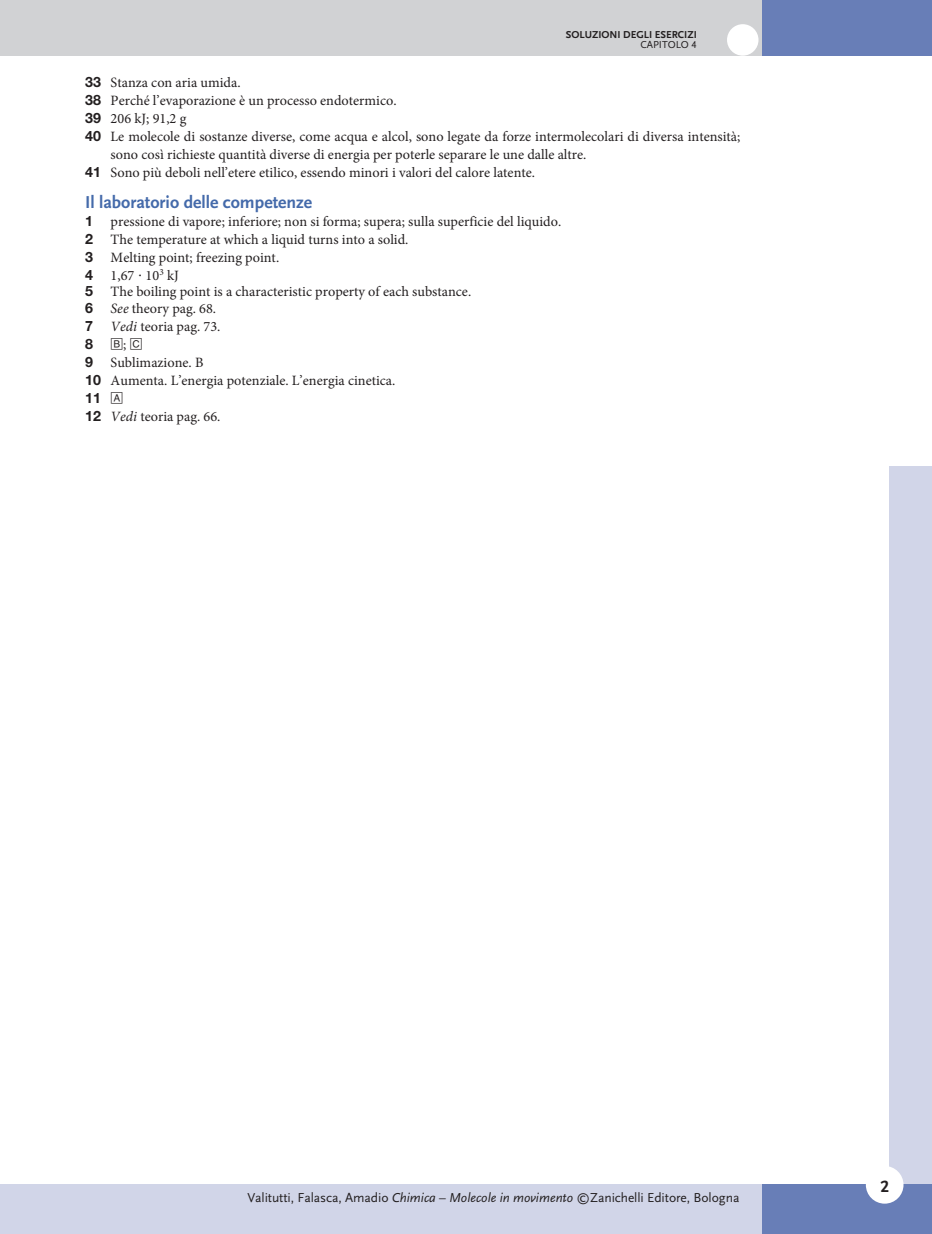
<style>
.page{position:relative;width:932px;height:1234px;background:#fff}
.page>*{position:absolute;margin:0;border:0;box-sizing:border-box;transform-origin:0 0}
.t1{font:18px "Scala Sans Bold LF";color:#446aaa}
.t2{font:17.25px "Scala Sans Bold LF";color:#231f20}
.t3{font:14.25px/18px "Minion Pro";color:#231f20}
.t4{font:14.25px "Zapf RM";color:#231f20}
.t5{font:700 14.25px "Helvetica Neue LT Std";color:#231f20}
.t6{font:13.5px "Scala Sans Regular LF";letter-spacing:-.005em;color:#231f20}
.t7{font:10.5px "Scala Sans Bold LF";color:#231f20}
.t8{font:10.5px "Scala Sans Regular LF";color:#231f20}
.s1{font-family:"Helvetica Neue LT Std";font-weight:700}
.s2{font-style:italic}
.s3{font-family:"Minion Pro"}
.s4{font-family:"Zapf RM";font-weight:400}
.s5{font-family:"Scala Sans Regular LF Italic"}
</style>
<div class="page">
<div style="left:889px;top:466px;width:42px;height:732px;background:#d1d5e8"></div>
<div style="left:761px;top:0;width:170px;height:56px;background:#687eb7"></div>
<div style="left:0;top:0;width:761px;height:56px;background:#d1d2d4"></div>
<div style="left:0;top:1183px;width:761px;height:50px;background:#d1d5e8"></div>
<div style="left:761px;top:1183px;width:170px;height:50px;background:#687eb7"></div>
<div style="left:865px;top:1165px;width:38px;height:38px;background:#fff;border-radius:50%"></div>
<div style="left:726px;top:24px;width:32px;height:32px;background:#fff;border-radius:50%"></div>
<p class="t7" style="left:565px;top:29px;width:132px">SOLUZIONI DEGLI ESERCIZI</p>
<p class="t8" style="left:640px;top:39px;width:58px">CAPITOLO 4</p>
<p class="t3" style="left:85px;top:73px;width:157px"><span class="s1">33</span> Stanza con aria umida.</p>
<p class="t3" style="left:85px;top:91px;width:313px"><span class="s1">38</span> Perché l’evaporazione è un processo endotermico.</p>
<p class="t3" style="left:85px;top:109px;width:103px"><span class="s1">39</span> 206 kJ; 91,2 g</p>
<p class="t3" style="left:85px;top:127px;width:656px"><span class="s1">40</span> Le molecole di sostanze diverse, come acqua e alcol, sono legate da forze intermolecolari di diversa intensità;</p>
<p class="t3" style="left:111px;top:145px;width:477px">sono così richieste quantità diverse di energia per poterle separare le une dalle altre.</p>
<p class="t3" style="left:85px;top:163px;width:451px"><span class="s1">41</span> Sono più deboli nell’etere etilico, essendo minori i valori del calore latente.</p>
<p class="t1" style="left:85px;top:192px;width:229px">Il laboratorio delle competenze</p>
<p class="t3" style="left:85px;top:212px;width:477px"><span class="s1">1</span> pressione di vapore; inferiore; non si forma; supera; sulla superficie del liquido.<br><span class="s1">2</span> The temperature at which a liquid turns into a solid.<br><span class="s1">3</span> Melting point; freezing point.<br><span class="s1">4</span> 1,67 ⋅ 10<sup>3</sup> kJ</p>
<p class="t3" style="left:85px;top:283px;width:387px;line-height:16.5px"><span class="s1">5</span> The boiling point is a characteristic property of each substance.<br><span class="s1">6</span> <span class="s2">See</span> theory pag. 68.</p>
<p class="t3" style="left:85px;top:317px;width:137px"><span class="s1">7</span> <span class="s2">Vedi</span> teoria pag. 73.</p>
<p class="t4" style="left:85px;top:337px;width:59px"><span class="s1">8</span> b<span class="s3">;</span> c</p>
<p class="t3" style="left:85px;top:353px;width:312px"><span class="s1">9</span> Sublimazione. B<br><span class="s1">10</span> Aumenta. L’energia potenziale. L’energia cinetica.</p>
<p class="t5" style="left:85px;top:389px;width:40px">11 <span class="s4">a</span></p>
<p class="t3" style="left:85px;top:407px;width:137px"><span class="s1">12</span> <span class="s2">Vedi</span> teoria pag. 66.</p>
<p class="t6" style="left:247px;top:1190px;width:493px">Valitutti, Falasca, Amadio <span class="s5">Chimica</span> – <span class="s5">Molecole in movimento</span> ©Zanichelli Editore, Bologna</p>
<p class="t2" style="left:880px;top:1176px;width:10px">2</p>
</div>
